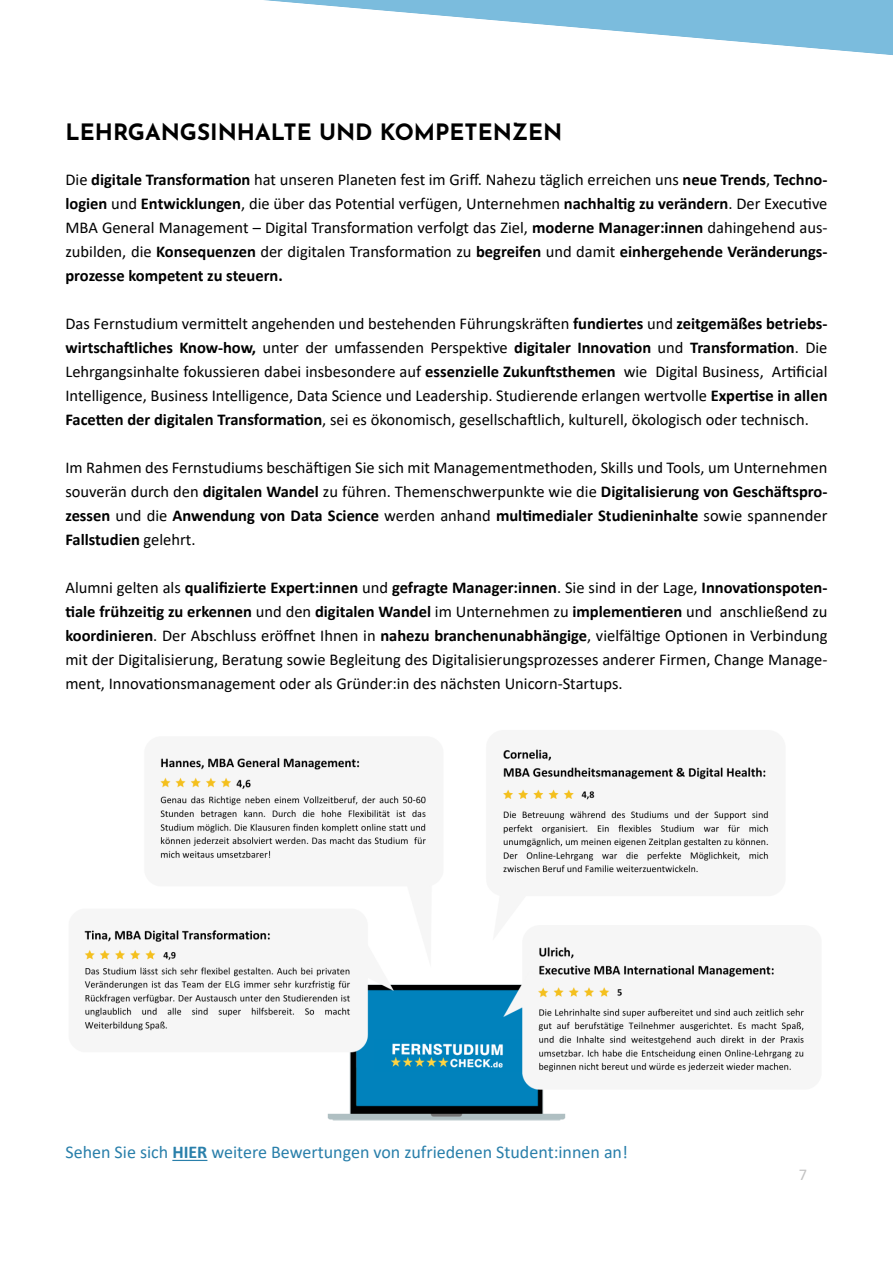
<style>
.page{position:relative;width:893px;height:1263px;background:#fff}
.page>*{position:absolute;margin:0;border:0;box-sizing:border-box;transform-origin:0 0}
.t1{font:700 22.5px "Josefin Sans";color:#000}
.t2{font:18px "Calibri";color:#297faa}
.t3{font:16.5px/24px "Calibri";color:#000;text-align:justify}
.t4{font:16.5px "Calibri";color:#c3c3c3}
.s1{font-weight:700}
</style>
<div class="page">
<svg style="left:264px;top:0;width:629px;height:55px"></svg>
<img style="left:84px;top:749px;width:721px;height:372px">
<hr style="left:172px;top:1160px;width:35px;height:1px;background:#297faa">
<h1 class="t1" style="left:65px;top:112px;width:498px">LEHRGANGSINHALTE UND KOMPETENZEN</h1>
<p class="t3" style="left:65px;top:167px;width:764px">Die <span class="s1">digitale Transformation</span> hat unseren Planeten fest im Griff. Nahezu täglich erreichen uns <span class="s1">neue Trends</span>, <span class="s1">Techno&shy;logien</span> und <span class="s1">Entwicklungen</span>, die über das Potential verfügen, Unternehmen <span class="s1">nachhaltig zu verändern</span>. Der Executive MBA General Management – Digital Transformation verfolgt das Ziel, <span class="s1">moderne Manager:innen</span> dahingehend aus&shy;zubilden, die <span class="s1">Konsequenzen</span> der digitalen Transformation zu <span class="s1">begreifen</span> und damit <span class="s1">einhergehende Veränderungs&shy;prozesse kompetent zu steuern.</span></p>
<p class="t3" style="left:65px;top:311px;width:764px">Das Fernstudium vermittelt angehenden und bestehenden Führungskräften <span class="s1">fundiertes</span> und <span class="s1">zeitgemäßes betriebs&shy;wirtschaftliches Know-how,</span> unter der umfassenden Perspektive <span class="s1">digitaler Innovation</span> und <span class="s1">Transformation</span>. Die Lehrgangsinhalte fokussieren dabei insbesondere auf <span class="s1">essenzielle Zukunftsthemen</span> wie Digital Business, Artificial Intelligence, Business Intelligence, Data Science und Leadership. Studierende erlangen wertvolle <span class="s1">Expertise in allen Facetten der digitalen Transformation</span>, sei es ökonomisch, gesellschaftlich, kulturell, ökologisch oder technisch.</p>
<p class="t3" style="left:65px;top:455px;width:764px">Im Rahmen des Fernstudiums beschäftigen Sie sich mit Managementmethoden, Skills und Tools, um Unternehmen souverän durch den <span class="s1">digitalen Wandel</span> zu führen. Themenschwerpunkte wie die <span class="s1">Digitalisierung von Geschäftspro&shy;zessen</span> und die <span class="s1">Anwendung von Data Science</span> werden anhand <span class="s1">multimedialer Studieninhalte</span> sowie spannender <span class="s1">Fallstudien</span> gelehrt.</p>
<p class="t3" style="left:65px;top:575px;width:764px">Alumni gelten als <span class="s1">qualifizierte Expert:innen</span> und <span class="s1">gefragte Manager:innen</span>. Sie sind in der Lage, <span class="s1">Innovationspoten&shy;tiale frühzeitig zu erkennen</span> und den <span class="s1">digitalen Wandel</span> im Unternehmen zu <span class="s1">implementieren</span> und anschließend zu <span class="s1">koordinieren</span>. Der Abschluss eröffnet Ihnen in <span class="s1">nahezu branchenunabhängige</span>, vielfältige Optionen in Verbindung mit der Digitalisierung, Beratung sowie Begleitung des Digitalisierungsprozesses anderer Firmen, Change Manage&shy;ment, Innovationsmanagement oder als Gründer:in des nächsten Unicorn-Startups.</p>
<p class="t2" style="left:65px;top:1140px;width:564px">Sehen Sie sich <span class="s1">HIER</span> weitere Bewertungen von zufriedenen Student:innen an!</p>
<p class="t4" style="left:799px;top:1163px;width:10px">7</p>
</div>
